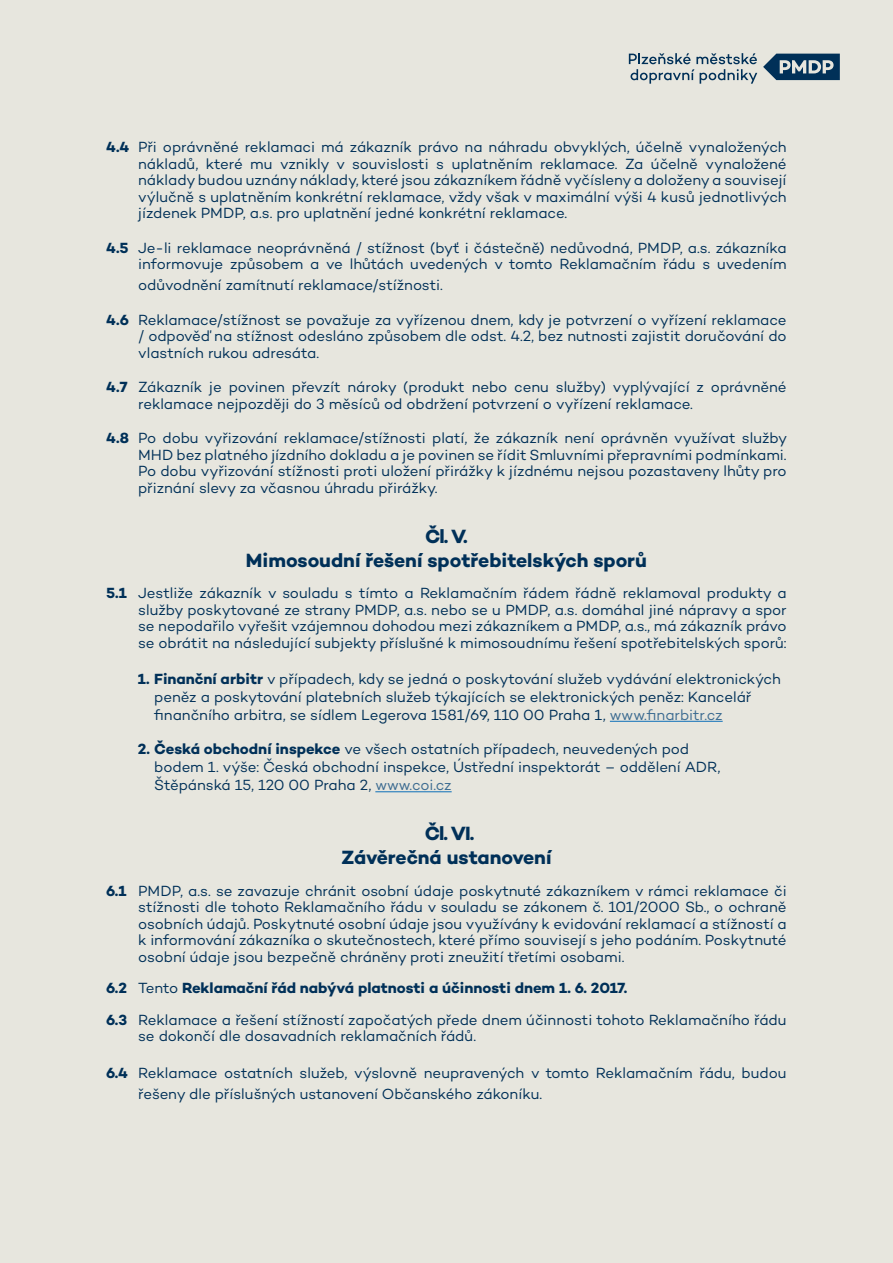
<style>
.page{position:relative;width:893px;height:1263px;background:#e7e6de}
.page>*{position:absolute;margin:0;border:0;box-sizing:border-box;transform-origin:0 0}
.Style8{font:700 19.5px "Campton";letter-spacing:-.005em;color:#003058}
.t1{font:15px/16.5px "Campton";letter-spacing:-.005em;color:#003058;text-align:justify}
.t2{font:700 15px "Campton";letter-spacing:-.005em;color:#003058}
.s1{font-weight:700}
.s2{color:#3d6c91}
.s3{font-weight:400}
</style>
<div class="page">
<svg style="left:763px;top:54px;width:77px;height:26px"></svg>
<svg style="left:629px;top:53px;width:128px;height:31px"></svg>
<hr style="left:610px;top:721px;width:113px;height:1px;background:#0e6fb8">
<hr style="left:375px;top:791px;width:77px;height:1px;background:#0e6fb8">
<p class="t1" style="left:138px;top:139px;width:650px;text-indent:-32px"><span class="s1">4.4</span> Při oprávněné reklamaci má zákazník právo na náhradu obvyklých, účelně vynaložených nákladů, které mu vznikly v souvislosti s uplatněním reklamace. Za účelně vynaložené náklady budou uznány náklady, které jsou zákazníkem řádně vyčísleny a doloženy a souvisejí výlučně s uplatněním konkrétní reklamace, vždy však v maximální výši 4 kusů jednotlivých jízdenek PMDP, a.s. pro uplatnění jedné konkrétní reklamace.</p>
<p class="t1" style="left:106px;top:239px;width:682px;text-align:right"><span class="s1">4.5</span> Je-li reklamace neoprávněná / stížnost (byť i částečně) nedůvodná, PMDP, a.s. zákazníka informovuje způsobem a ve lhůtách uvedených v tomto Reklamačním řádu s uvedením</p>
<p class="t1" style="left:138px;top:277px;width:306px">odůvodnění zamítnutí reklamace/stížnosti.</p>
<p class="t1" style="left:138px;top:311px;width:650px;text-indent:-32px"><span class="s1">4.6</span> Reklamace/stížnost se považuje za vyřízenou dnem, kdy je potvrzení o vyřízení reklamace / odpověď na stížnost odesláno způsobem dle odst. 4.2, bez nutnosti zajistit doručování do vlastních rukou adresáta.</p>
<p class="t1" style="left:138px;top:379px;width:650px;text-indent:-32px"><span class="s1">4.7</span> Zákazník je povinen převzít nároky (produkt nebo cenu služby) vyplývající z oprávněné reklamace nejpozději do 3 měsíců od obdržení potvrzení o vyřízení reklamace.</p>
<p class="t1" style="left:138px;top:430px;width:651px;text-indent:-32px"><span class="s1">4.8</span> Po dobu vyřizování reklamace/stížnosti platí, že zákazník není oprávněn využívat služby MHD bez platného jízdního dokladu a je povinen se řídit Smluvními přepravními podmínkami.<br>Po dobu vyřizování stížnosti proti uložení přirážky k jízdnému nejsou pozastaveny lhůty pro přiznání slevy za včasnou úhradu přirážky.</p>
<p class="Style8" style="left:425px;top:523px;width:44px">Čl. V.</p>
<p class="Style8" style="left:246px;top:547px;width:403px">Mimosoudní řešení spotřebitelských sporů</p>
<p class="t1" style="left:138px;top:585px;width:650px;text-indent:-32px"><span class="s1">5.1</span> Jestliže zákazník v souladu s tímto a Reklamačním řádem řádně reklamoval produkty a služby poskytované ze strany PMDP, a.s. nebo se u PMDP, a.s. domáhal jiné nápravy a spor se nepodařilo vyřešit vzájemnou dohodou mezi zákazníkem a PMDP, a.s., má zákazník právo se obrátit na následující subjekty příslušné k mimosoudnímu řešení spotřebitelských sporů:</p>
<p class="t1" style="left:154px;top:669px;width:628px;line-height:18px;text-align:left;text-indent:-16px"><span class="s1">1. Finanční arbitr</span> v případech, kdy se jedná o poskytování služeb vydávání elektronických peněz a poskytování platebních služeb týkajících se elektronických peněz: Kancelář finančního arbitra, se sídlem Legerova 1581/69, 110 00 Praha 1, <span class="s2">www.finarbitr.cz</span></p>
<p class="t1" style="left:154px;top:740px;width:568px;line-height:18px;text-align:left;text-indent:-16px"><span class="s1">2. Česká obchodní inspekce</span> ve všech ostatních případech, neuvedených pod bodem 1. výše: Česká obchodní inspekce, Ústřední inspektorát – oddělení ADR,<br>Štěpánská 15, 120 00 Praha 2, <span class="s2">www.coi.cz</span></p>
<p class="Style8" style="left:425px;top:821px;width:51px">Čl. VI.</p>
<p class="Style8" style="left:341px;top:845px;width:211px">Závěrečná ustanovení</p>
<p class="t1" style="left:138px;top:882px;width:650px;text-indent:-32px"><span class="s1">6.1</span> PMDP, a.s. se zavazuje chránit osobní údaje poskytnuté zákazníkem v rámci reklamace či stížnosti dle tohoto Reklamačního řádu v souladu se zákonem č. 101/2000 Sb., o ochraně osobních údajů. Poskytnuté osobní údaje jsou využívány k evidování reklamací a stížností a k informování zákazníka o skutečnostech, které přímo souvisejí s jeho podáním. Poskytnuté osobní údaje jsou bezpečně chráněny proti zneužití třetími osobami.</p>
<p class="t2" style="left:106px;top:978px;width:523px">6.2 <span class="s3">Tento</span> Reklamační řád nabývá platnosti a účinnosti dnem 1. 6. 2017.</p>
<p class="t1" style="left:138px;top:1011px;width:650px;text-indent:-32px"><span class="s1">6.3</span> Reklamace a řešení stížností započatých přede dnem účinnosti tohoto Reklamačního řádu se dokončí dle dosavadních reklamačních řádů.</p>
<p class="t1" style="left:138px;top:1062px;width:650px;line-height:21.1px;text-indent:-32px"><span class="s1">6.4</span> Reklamace ostatních služeb, výslovně neupravených v tomto Reklamačním řádu, budou řešeny dle příslušných ustanovení Občanského zákoníku.</p>
</div>
